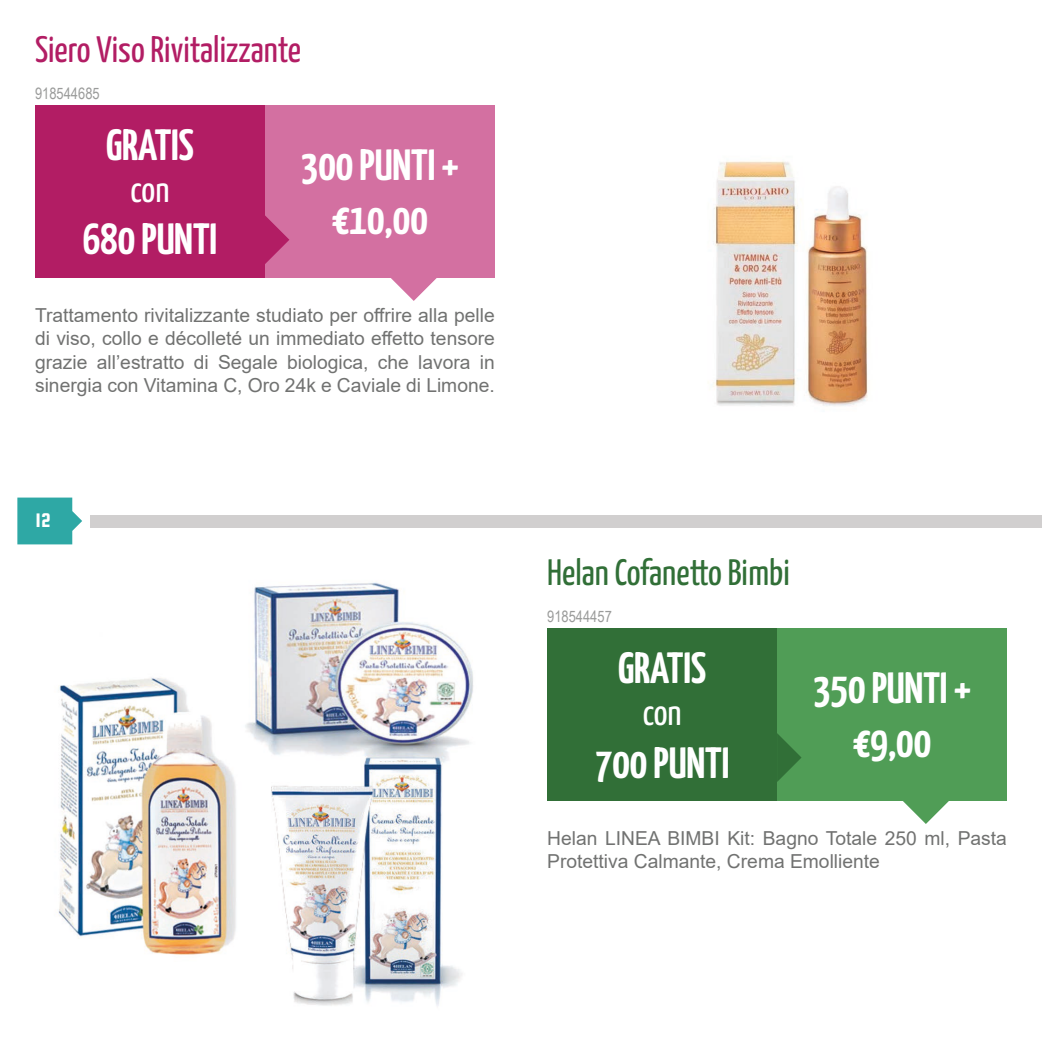
<style>
.page{position:relative;width:1042px;height:1042px;background:#fff}
.page>*{position:absolute;margin:0;border:0;box-sizing:border-box;transform-origin:0 0}
.t1{font:700 43.75px/54.2px "Yanone Kaffeesatz";color:#fff;text-align:center}
.t2{font:36.75px "Yanone Kaffeesatz";color:#b21d64}
.t3{font:36.75px "Yanone Kaffeesatz";color:#316f37}
.t4{font:36.75px "Yanone Kaffeesatz";letter-spacing:-.005em;color:#fff}
.t5{font:21px "Squada One";color:#fff}
.t6{font:19.25px/23.1px "Arial";color:#717271;text-align:justify}
.t7{font:15.75px "Arial Narrow";color:#9a9b9a}
</style>
<div class="page">
<svg style="left:17px;top:497px;width:65px;height:47px;background:#49b3b0"></svg>
<div style="left:91px;top:515px;width:951px;height:12px;background:#d1cfcf"></div>
<div style="left:777px;top:628px;width:230px;height:173px;background:#509d56"></div>
<svg style="left:903px;top:801px;width:46px;height:23px"></svg>
<div style="left:265px;top:105px;width:230px;height:173px;background:#d370a1"></div>
<div style="left:35px;top:105px;width:230px;height:173px;background:#b21d64"></div>
<div style="left:547px;top:628px;width:230px;height:173px;background:#316f37"></div>
<svg style="left:391px;top:278px;width:46px;height:23px"></svg>
<svg style="left:265px;top:215px;width:24px;height:49px"></svg>
<svg style="left:777px;top:733px;width:24px;height:49px"></svg>
<img style="left:713px;top:161px;width:155px;height:245px">
<img style="left:58px;top:582px;width:415px;height:424px">
<h2 class="t2" style="left:35px;top:23px;width:267px">Siero Viso Rivitalizzante</h2>
<p class="t7" style="left:35px;top:82px;width:66px">918544685</p>
<h1 class="t1" style="left:106px;top:114px;width:89px">GRATIS</h1>
<h2 class="t4" style="left:131px;top:162px;width:40px">con</h2>
<h1 class="t1" style="left:83px;top:209px;width:136px">680 PUNTI</h1>
<h1 class="t1" style="left:301px;top:134px;width:160px">300 PUNTI + €10,00</h1>
<p class="t6" style="left:35px;top:304px;width:461px">Trattamento rivitalizzante studiato per offrire alla pelle di viso, collo e décolleté un immediato effetto tensore grazie all’estratto di Segale biologica, che lavora in sinergia con Vitamina C, Oro 24k e Caviale di Limone.</p>
<p class="t5" style="left:36px;top:509px;width:17px">12</p>
<h2 class="t3" style="left:547px;top:546px;width:244px">Helan Cofanetto Bimbi</h2>
<p class="t7" style="left:547px;top:605px;width:66px">918544457</p>
<h1 class="t1" style="left:618px;top:638px;width:89px">GRATIS</h1>
<h2 class="t4" style="left:643px;top:686px;width:40px">con</h2>
<h1 class="t1" style="left:595px;top:732px;width:136px">700 PUNTI</h1>
<h1 class="t1" style="left:813px;top:657px;width:160px">350 PUNTI + €9,00</h1>
<p class="t6" style="left:547px;top:826px;width:461px">Helan LINEA BIMBI Kit: Bagno Totale 250 ml, Pasta<br>Protettiva Calmante, Crema Emolliente</p>
</div>
